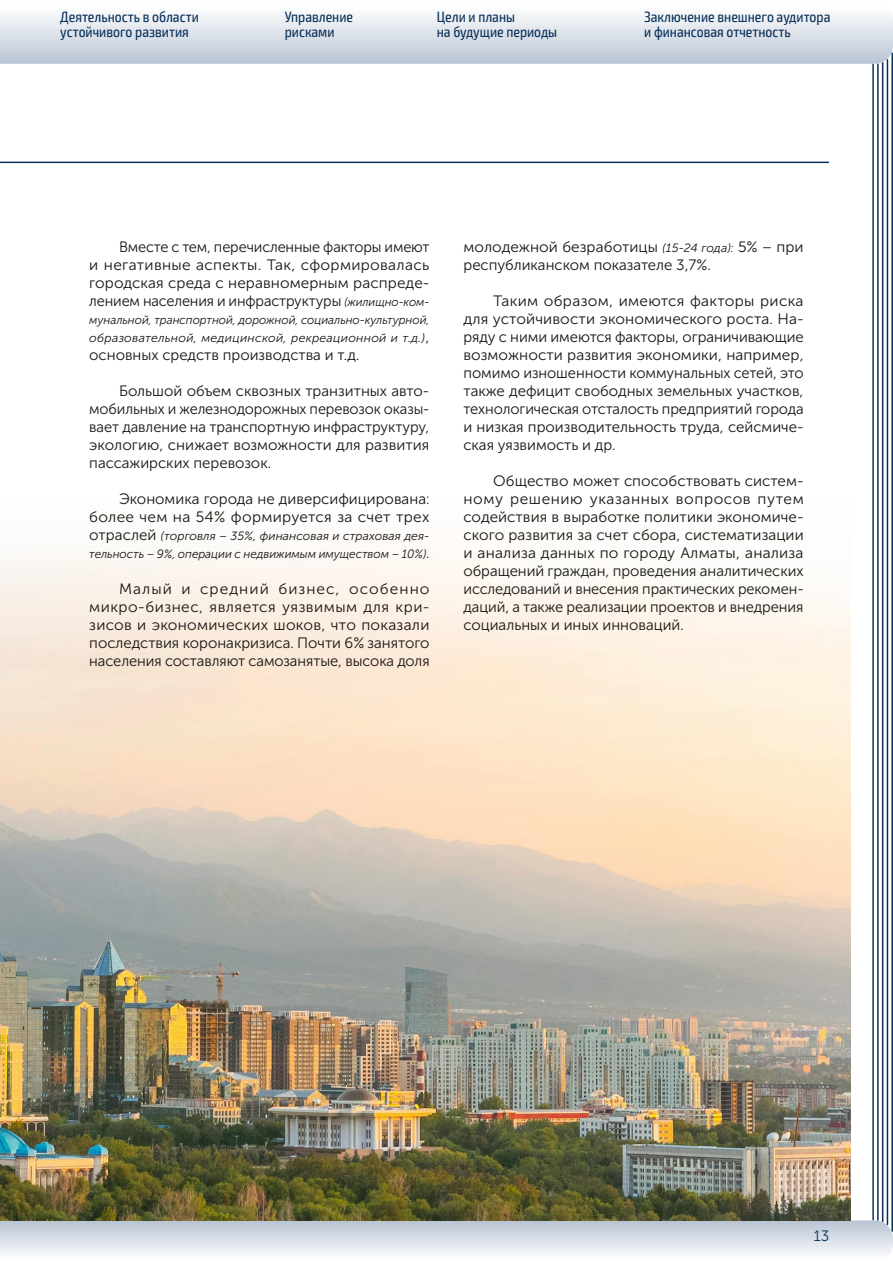
<style>
.page{position:relative;width:893px;height:1263px;background:#fff}
.page>*{position:absolute;margin:0;border:0;box-sizing:border-box;transform-origin:0 0}
.Основной_текст_абзаца{font:15px/18px "Museo Sans Cyrl 300";color:#151410;text-align:justify}
.Заголовок_слева{font:15px/15px "KZ Exo 2 Condensed";color:#09315a}
.t1{font:15px "Museo Sans Cyrl 300";color:#09315a}
.Основной_текст_абзаца-2{font:italic 12px/18px "Museo Sans Cyrl 300";letter-spacing:-.005em;color:#151410}
.s1{font-style:italic;font-size:12px}
.s2{font-style:normal;font-size:15px}
</style>
<div class="page">
<svg style="left:0;top:1220px;width:893px;height:34px;background:#d3d9e0"></svg>
<svg style="left:0;top:15px;width:893px;height:49px;background:#d6dde6"></svg>
<hr style="left:0;top:162px;width:828px;height:1px;background:#09315a">
<hr style="left:872px;top:65px;width:2px;height:1155px;background:#09315a">
<hr style="left:882px;top:63px;width:1px;height:1158px;background:#09315a">
<hr style="left:891px;top:53px;width:2px;height:1178px;background:#09315a">
<hr style="left:877px;top:64px;width:2px;height:1156px;background:#09315a">
<hr style="left:887px;top:60px;width:1px;height:1164px;background:#09315a">
<img style="left:0;top:668px;width:850px;height:552px">
<div style="left:0;top:495px;width:862px;height:173px;background:linear-gradient(to bottom,#feffff,#fbebda)"></div>
<p class="Заголовок_слева" style="left:60px;top:10px;width:140px">Деятельность в области</p>
<p class="Заголовок_слева" style="left:60px;top:25px;width:130px">устойчивого развития</p>
<p class="Заголовок_слева" style="left:285px;top:10px;width:70px">Управление</p>
<p class="Заголовок_слева" style="left:285px;top:25px;width:51px">рисками</p>
<p class="Заголовок_слева" style="left:437px;top:10px;width:80px">Цели и планы</p>
<p class="Заголовок_слева" style="left:437px;top:25px;width:122px">на будущие периоды</p>
<p class="Заголовок_слева" style="left:644px;top:10px;width:188px">Заключение внешнего аудитора и финансовая отчетность</p>
<p class="Основной_текст_абзаца" style="left:89px;top:238px;width:342px;text-indent:30px">Вместе с тем, перечисленные факторы имеют и негативные аспекты. Так, сформировалась городская среда с неравномерным распреде&shy;лением населения и инфраструктуры <span class="s1">(жилищно-ком-</span></p>
<p class="Основной_текст_абзаца-2" style="left:89px;top:311px;width:342px">мунальной, транспортной, дорожной, социально-культурной, образовательной, медицинской, рекреационной и т.д.)<span class="s2">,</span></p>
<p class="Основной_текст_абзаца" style="left:89px;top:346px;width:272px">основных средств производства и т.д.</p>
<p class="Основной_текст_абзаца" style="left:89px;top:382px;width:342px;text-indent:30px">Большой объем сквозных транзитных авто&shy;мобильных и железнодорожных перевозок оказы&shy;вает давление на транспортную инфраструктуру, экологию, снижает возможности для развития пассажирских перевозок.</p>
<p class="Основной_текст_абзаца" style="left:89px;top:490px;width:342px;text-align:right">Экономика города не диверсифицирована: более чем на 54% формируется за счет трех</p>
<p class="Основной_текст_абзаца-2" style="left:89px;top:527px;width:342px"><span class="s2">отраслей</span> (торговля – 35%, финансовая и страховая дея&shy;тельность – 9%, операции с недвижимым имуществом – 10%)<span class="s2">.</span></p>
<p class="Основной_текст_абзаца" style="left:89px;top:580px;width:342px;text-indent:30px">Малый и средний бизнес, особенно микро-бизнес, является уязвимым для кри&shy;зисов и экономических шоков, что показали последствия коронакризиса. Почти 6% занятого населения составляют самозанятые, высока доля</p>
<p class="Основной_текст_абзаца" style="left:463px;top:238px;width:342px">молодежной безработицы <span class="s1">(15-24 года):</span> 5% – при республиканском показателе 3,7%.</p>
<p class="Основной_текст_абзаца" style="left:463px;top:292px;width:342px;text-indent:30px">Таким образом, имеются факторы риска для устойчивости экономического роста. На&shy;ряду с ними имеются факторы, ограничивающие возможности развития экономики, например, помимо изношенности коммунальных сетей, это также дефицит свободных земельных участков, технологическая отсталость предприятий города и низкая производительность труда, сейсмиче&shy;ская уязвимость и др.</p>
<p class="Основной_текст_абзаца" style="left:463px;top:472px;width:342px;text-indent:30px">Общество может способствовать систем&shy;ному решению указанных вопросов путем содействия в выработке политики экономиче&shy;ского развития за счет сбора, систематизации и анализа данных по городу Алматы, анализа обращений граждан, проведения аналитических исследований и внесения практических рекомен&shy;даций, а также реализации проектов и внедрения социальных и иных инноваций.</p>
<p class="t1" style="left:814px;top:1227px;width:17px">13</p>
</div>
